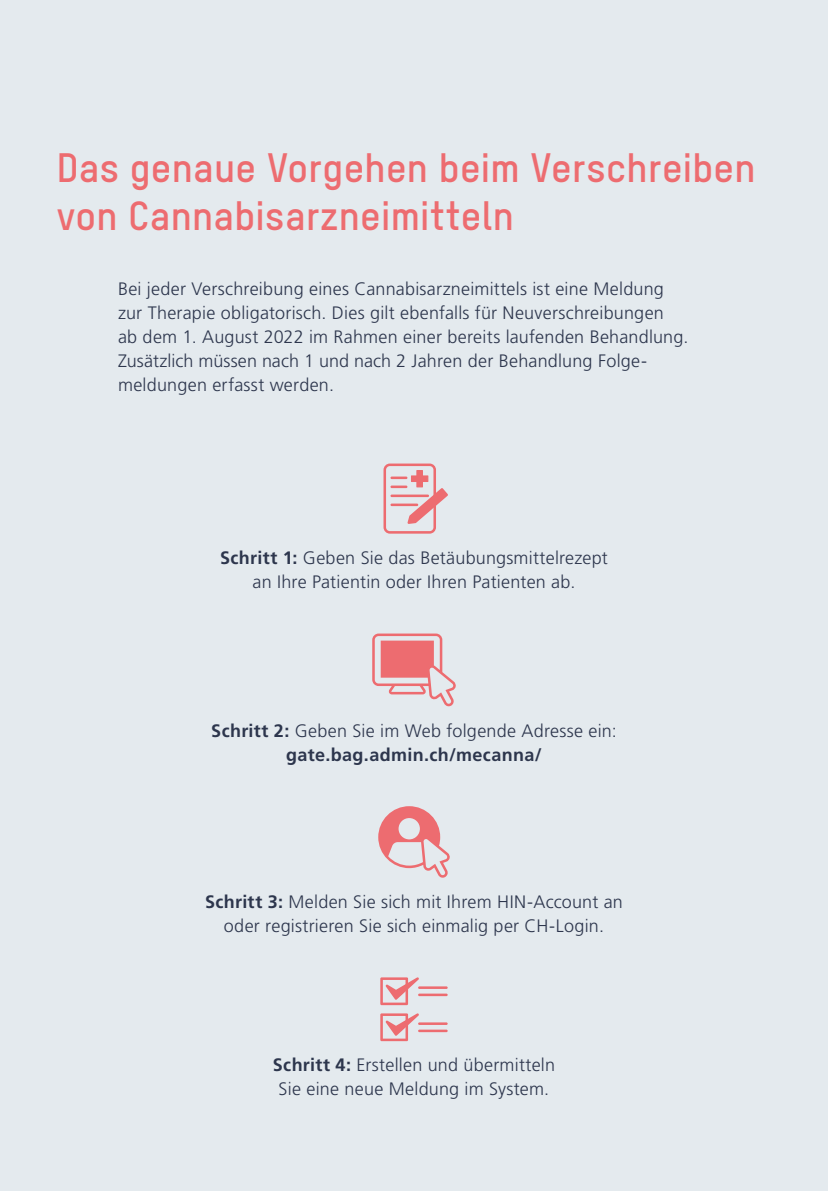
<style>
.page{position:relative;width:828px;height:1191px;background:#e4eaee}
.page>*{position:absolute;margin:0;border:0;box-sizing:border-box;transform-origin:0 0}
.t1{font:40px/48px "T Star Pro Bold";letter-spacing:.005em;color:#ed6c70}
.t2{font:300 18px/24px "Frutiger LT Std";letter-spacing:.01em;color:#2d364d;text-align:center}
.t3{font:700 18px/24px "Frutiger LT Std";letter-spacing:.02em;color:#2d364d;text-align:center}
.s1{font-weight:700}
.s2{font-weight:300}
</style>
<div class="page">
<svg style="left:383px;top:463px;width:65px;height:70px"></svg>
<svg style="left:372px;top:633px;width:84px;height:73px"></svg>
<hr style="left:418px;top:986px;width:30px;height:3px;background:#ed6c70">
<hr style="left:418px;top:993px;width:30px;height:3px;background:#ed6c70">
<svg style="left:380px;top:977px;width:39px;height:28px"></svg>
<hr style="left:418px;top:1022px;width:30px;height:3px;background:#ed6c70">
<hr style="left:418px;top:1029px;width:30px;height:3px;background:#ed6c70">
<svg style="left:380px;top:1013px;width:39px;height:28px"></svg>
<svg style="left:378px;top:806px;width:72px;height:71px"></svg>
<h1 class="t1" style="left:57px;top:141px;width:700px">Das genaue Vorgehen beim Verschreiben von Cannabisarzneimitteln</h1>
<p class="t2" style="left:118px;top:277px;width:572px;text-align:left">Bei jeder Verschreibung eines Cannabisarzneimittels ist eine Meldung zur Therapie obligatorisch. Dies gilt ebenfalls für Neuverschreibungen<br>ab dem 1. August 2022 im Rahmen einer bereits laufenden Behandlung.<br>Zusätzlich müssen nach 1 und nach 2 Jahren der Behandlung Folge&shy;meldungen erfasst werden.</p>
<p class="t2" style="left:220px;top:546px;width:389px"><span class="s1">Schritt 1:</span> Geben Sie das Betäubungsmittelrezept an Ihre Patientin oder Ihren Patienten ab.</p>
<p class="t3" style="left:211px;top:718px;width:407px">Schritt 2: <span class="s2">Geben Sie im Web folgende Adresse ein: </span>gate.bag.admin.ch/mecanna/</p>
<p class="t2" style="left:205px;top:890px;width:419px"><span class="s1">Schritt 3:</span> Melden Sie sich mit Ihrem HIN-Account an oder registrieren Sie sich einmalig per CH-Login.</p>
<p class="t2" style="left:273px;top:1053px;width:284px"><span class="s1">Schritt 4:</span> Erstellen und übermitteln<br>Sie eine neue Meldung im System.</p>
</div>
